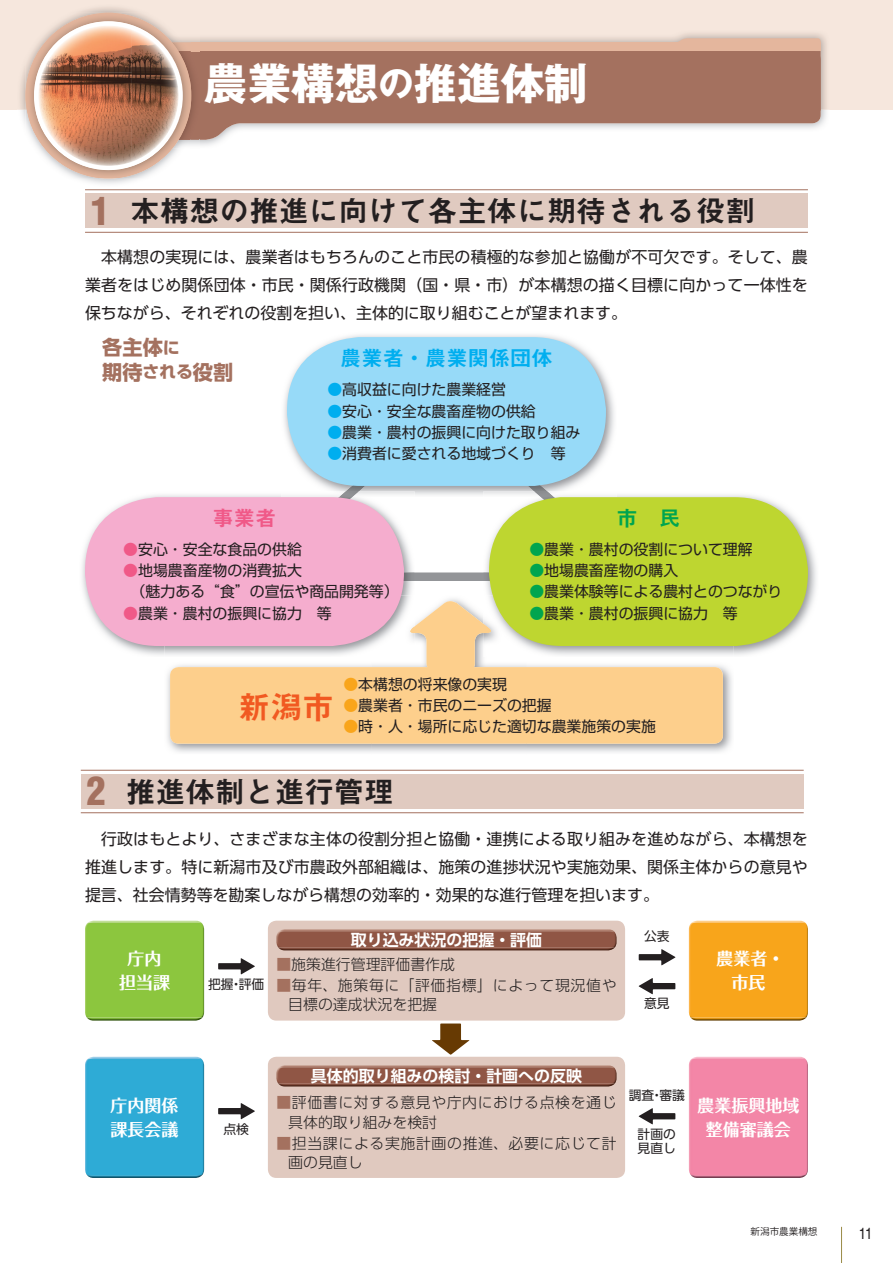
<style>
.page{position:relative;width:893px;height:1263px;background:#fff}
.page>*{position:absolute;margin:0;border:0;box-sizing:border-box;transform-origin:0 0}
.t1{font:700 43.65px "Gothic MB101 Pro";color:#fff}
.t2{font:31.95px "Midashi Go Pro MB31";color:#f15921}
.t3{font:29.7px "Midashi Go Pro MB31";color:#231f20}
.t4{font:21.3px "Midashi Go Pro MB31";color:#00aeef}
.t5{font:21.3px "Midashi Go Pro MB31";color:#f05988}
.t6{font:21.3px "Midashi Go Pro MB31";color:#00a54f}
.t7{font:700 20.25px/24.5px "UD Shin Go Pro";color:#a4715f}
.t8{font:700 16.95px/23.4px "Folk Pro";color:#fff;text-align:center}
.t9{font:15.9px/27.9px "UD Shin Go Pro";color:#231f20;text-align:justify}
.t10{font:700 15.9px "UD Shin Go Pro De";color:#fff}
.t11{font:condensed 15.9px "Helvetica";color:#231f20}
.t12{font:14.85px/21.3px "Shin Go Pro";color:#231f20}
.t13{font:300 14.85px/19.2px "UD Shin Go Pro";letter-spacing:.04em;color:#231f20}
.t14{font:300 14.85px "UD Shin Go Pro";color:#231f20}
.t15{font:12.75px/14.9px "UD Shin Go Pro";color:#231f20}
.t16{font:9.6px "Koz Go Pro";color:#231f20}
.s1{font-size:35.1px}
.s2{font-family:"Helvetica";font-weight:900;font-stretch:condensed;font-size:38.25px;color:#a4715f}
.s3{font-size:16.95px}
.s4{color:#00aeef}
.s5{color:#f05988}
.s6{color:#00a54f}
.s7{color:#f9a51b}
.s8{color:#a4715f}
</style>
<div class="page">
<div style="left:0;top:0;width:893px;height:109px;background:#f6e7dd"></div>
<svg style="left:199px;top:51px;width:622px;height:89px;background:#b2887a"></svg>
<div style="left:71px;top:43px;width:750px;height:8px;background:#e4b69d"></div>
<svg style="left:670px;top:38px;width:151px;height:5px"></svg>
<img style="left:17px;top:7px;width:120px;height:177px">
<svg style="left:26px;top:13px;width:173px;height:166px"></svg>
<div style="left:34px;top:21px;width:149px;height:149px;background:#fff;border-radius:50%"></div>
<img style="left:42px;top:26px;width:90px;height:46px">
<img style="left:132px;top:29px;width:47px;height:90px">
<img style="left:39px;top:72px;width:93px;height:47px">
<img style="left:42px;top:119px;width:90px;height:47px">
<img style="left:132px;top:119px;width:43px;height:43px">
<hr style="left:841px;top:1227px;width:1px;height:36px;background:#9a8b46">
<svg style="left:415px;top:572px;width:68px;height:9px"></svg>
<img style="left:88px;top:921px;width:114px;height:2px">
<img style="left:87px;top:1017px;width:115px;height:3px">
<div style="left:85px;top:923px;width:119px;height:94px;background:#8cc63e"></div>
<img style="left:88px;top:1057px;width:114px;height:2px">
<img style="left:87px;top:1175px;width:115px;height:3px">
<div style="left:85px;top:1059px;width:119px;height:116px;background:#2eabd6"></div>
<img style="left:691px;top:921px;width:114px;height:2px">
<img style="left:691px;top:1017px;width:115px;height:3px">
<div style="left:689px;top:923px;width:119px;height:94px;background:#f8a51b"></div>
<img style="left:692px;top:1057px;width:113px;height:2px">
<img style="left:691px;top:1175px;width:115px;height:3px">
<div style="left:689px;top:1059px;width:119px;height:116px;background:#f386a7"></div>
<div style="left:85px;top:194px;width:723px;height:34px;background:#e0cac0"></div>
<hr style="left:85px;top:189px;width:723px;height:1px;background:#a4715f">
<hr style="left:85px;top:232px;width:723px;height:1px;background:#a4715f">
<div style="left:81px;top:774px;width:723px;height:34px;background:#e0cac0"></div>
<hr style="left:81px;top:770px;width:723px;height:1px;background:#a4715f">
<hr style="left:81px;top:812px;width:723px;height:1px;background:#a4715f">
<div style="left:268px;top:921px;width:357px;height:99px;background:#e0c9bf;border-radius:9px"></div>
<div style="left:268px;top:1057px;width:357px;height:121px;background:#e0c9bf;border-radius:9px"></div>
<svg style="left:218px;top:958px;width:37px;height:17px"></svg>
<svg style="left:218px;top:1103px;width:37px;height:16px"></svg>
<svg style="left:638px;top:1108px;width:37px;height:17px"></svg>
<svg style="left:638px;top:978px;width:37px;height:16px"></svg>
<svg style="left:639px;top:949px;width:37px;height:17px"></svg>
<svg style="left:432px;top:1023px;width:38px;height:32px"></svg>
<img style="left:167px;top:671px;width:205px;height:83px">
<img style="left:526px;top:666px;width:206px;height:88px">
<svg style="left:170px;top:598px;width:553px;height:146px;background:#fcd499"></svg>
<img style="left:280px;top:929px;width:334px;height:2px">
<img style="left:278px;top:947px;width:337px;height:3px">
<img style="left:276px;top:931px;width:341px;height:16px">
<img style="left:280px;top:1065px;width:334px;height:2px">
<img style="left:278px;top:1083px;width:337px;height:3px">
<img style="left:276px;top:1067px;width:341px;height:16px">
<img style="left:284px;top:335px;width:330px;height:160px">
<img style="left:346px;top:485px;width:201px;height:6px">
<div style="left:287px;top:337px;width:319px;height:149px;background:#97daf8;border-radius:74px"></div>
<img style="left:82px;top:495px;width:330px;height:160px">
<img style="left:339px;top:497px;width:76px;height:84px">
<img style="left:164px;top:595px;width:251px;height:62px">
<svg style="left:406px;top:626px;width:9px;height:7px"></svg>
<img style="left:281px;top:491px;width:134px;height:6px">
<img style="left:339px;top:491px;width:20px;height:6px">
<div style="left:85px;top:497px;width:319px;height:149px;background:#f5adce;border-radius:74px"></div>
<img style="left:486px;top:495px;width:330px;height:160px">
<img style="left:483px;top:497px;width:71px;height:84px">
<img style="left:483px;top:595px;width:251px;height:62px">
<svg style="left:483px;top:624px;width:12px;height:9px"></svg>
<img style="left:483px;top:491px;width:134px;height:6px">
<img style="left:534px;top:491px;width:20px;height:6px">
<div style="left:489px;top:497px;width:319px;height:149px;background:#bed630;border-radius:74px"></div>
<h1 class="t1" style="left:204px;top:47px;width:385px">農業構想<span class="s1">の</span>推進体制</h1>
<h3 class="t3" style="left:91px;top:187px;width:666px"><span class="s2">1</span> 本構想の推進に向けて各主体に期待される役割</h3>
<p class="t9" style="left:85px;top:242px;width:724px">　本構想の実現には、農業者はもちろんのこと市民の積極的な参加と協働が不可欠です。そして、農業者をはじめ関係団体・市民・関係行政機関（国・県・市）が本構想の描く目標に向かって一体性を保ちながら、それぞれの役割を担い、主体的に取り組むことが望まれます。</p>
<p class="t7" style="left:102px;top:335px;width:132px">各主体<span class="s3">に<br></span>期待<span class="s3">される</span>役割</p>
<h3 class="t4" style="left:340px;top:341px;width:214px">農業者・農業関係団体</h3>
<p class="t12" style="left:327px;top:377px;width:180px"><span class="s4">●</span>高収益に向けた農業経営</p>
<p class="t12" style="left:327px;top:398px;width:210px"><span class="s4">●</span>安心・安全な農畜産物の供給</p>
<p class="t12" style="left:327px;top:420px;width:254px"><span class="s4">●</span>農業・農村の振興に向けた取り組み</p>
<p class="t12" style="left:327px;top:441px;width:240px"><span class="s4">●</span>消費者に愛される地域づくり　等</p>
<h3 class="t5" style="left:213px;top:501px;width:65px">事業者</h3>
<h3 class="t6" style="left:617px;top:501px;width:65px">市　民</h3>
<p class="t12" style="left:123px;top:537px;width:180px"><span class="s5">●</span>安心・安全な食品の供給</p>
<p class="t12" style="left:123px;top:558px;width:277px"><span class="s5">●</span>地場農畜産物の消費拡大<br>　（魅力ある“食”の宣伝や商品開発等）</p>
<p class="t12" style="left:123px;top:600px;width:210px"><span class="s5">●</span>農業・農村の振興に協力　等</p>
<p class="t12" style="left:529px;top:537px;width:225px"><span class="s6">●</span>農業・農村の役割について理解</p>
<p class="t12" style="left:529px;top:558px;width:150px"><span class="s6">●</span>地場農畜産物の購入</p>
<p class="t12" style="left:529px;top:579px;width:254px"><span class="s6">●</span>農業体験等による農村とのつながり</p>
<p class="t12" style="left:529px;top:600px;width:210px"><span class="s6">●</span>農業・農村の振興に協力　等</p>
<h2 class="t2" style="left:238px;top:682px;width:97px">新潟市</h2>
<p class="t12" style="left:343px;top:672px;width:165px"><span class="s7">●</span>本構想の将来像の実現</p>
<p class="t12" style="left:343px;top:693px;width:210px"><span class="s7">●</span>農業者・市民のニーズの把握</p>
<p class="t12" style="left:343px;top:714px;width:314px"><span class="s7">●</span>時・人・場所に応じた適切な農業施策の実施</p>
<h3 class="t3" style="left:87px;top:768px;width:309px"><span class="s2">2</span> 推進体制と進行管理</h3>
<p class="t9" style="left:85px;top:825px;width:724px">　行政はもとより、さまざまな主体の役割分担と協働・連携による取り組みを進めながら、本構想を推進します。特に新潟市及び市農政外部組織は、施策の進捗状況や実施効果、関係主体からの意見や提言、社会情勢等を勘案しながら構想の効率的・効果的な進行管理を担います。</p>
<p class="t8" style="left:119px;top:945px;width:53px">庁内担当課</p>
<p class="t8" style="left:111px;top:1091px;width:70px;text-align:left">庁内関係課長会議</p>
<p class="t15" style="left:208px;top:976px;width:58px">把握・評価</p>
<p class="t10" style="left:351px;top:927px;width:193px">取り込み状況の把握・評価</p>
<p class="t15" style="left:644px;top:929px;width:27px">公表</p>
<p class="t14" style="left:276px;top:952px;width:180px"><span class="s8">■</span>施策進行管理評価書作成</p>
<p class="t13" style="left:288px;top:975px;width:330px;text-indent:-12px"><span class="s8">■</span>毎年、施策毎に「評価指標」によって現況値や目標の達成状況を把握</p>
<p class="t15" style="left:644px;top:996px;width:27px">意見</p>
<p class="t8" style="left:716px;top:945px;width:70px">農業者・市民</p>
<p class="t10" style="left:311px;top:1063px;width:273px">具体的取り組みの検討・計画への反映</p>
<p class="t15" style="left:629px;top:1088px;width:58px">調査・審議</p>
<p class="t13" style="left:288px;top:1093px;width:330px;text-indent:-12px"><span class="s8">■</span>評価書に対する意見や庁内における点検を通じ具体的取り組みを検討</p>
<p class="t13" style="left:288px;top:1133px;width:330px;text-indent:-12px"><span class="s8">■</span>担当課による実施計画の推進、必要に応じて計画の見直し</p>
<p class="t15" style="left:223px;top:1121px;width:27px">点検</p>
<p class="t15" style="left:638px;top:1126px;width:40px">計画の見直し</p>
<p class="t8" style="left:697px;top:1091px;width:104px">農業振興地域整備審議会</p>
<p class="t16" style="left:750px;top:1225px;width:68px">新潟市農業構想</p>
<p class="t11" style="left:859px;top:1224px;width:15px">11</p>
</div>
